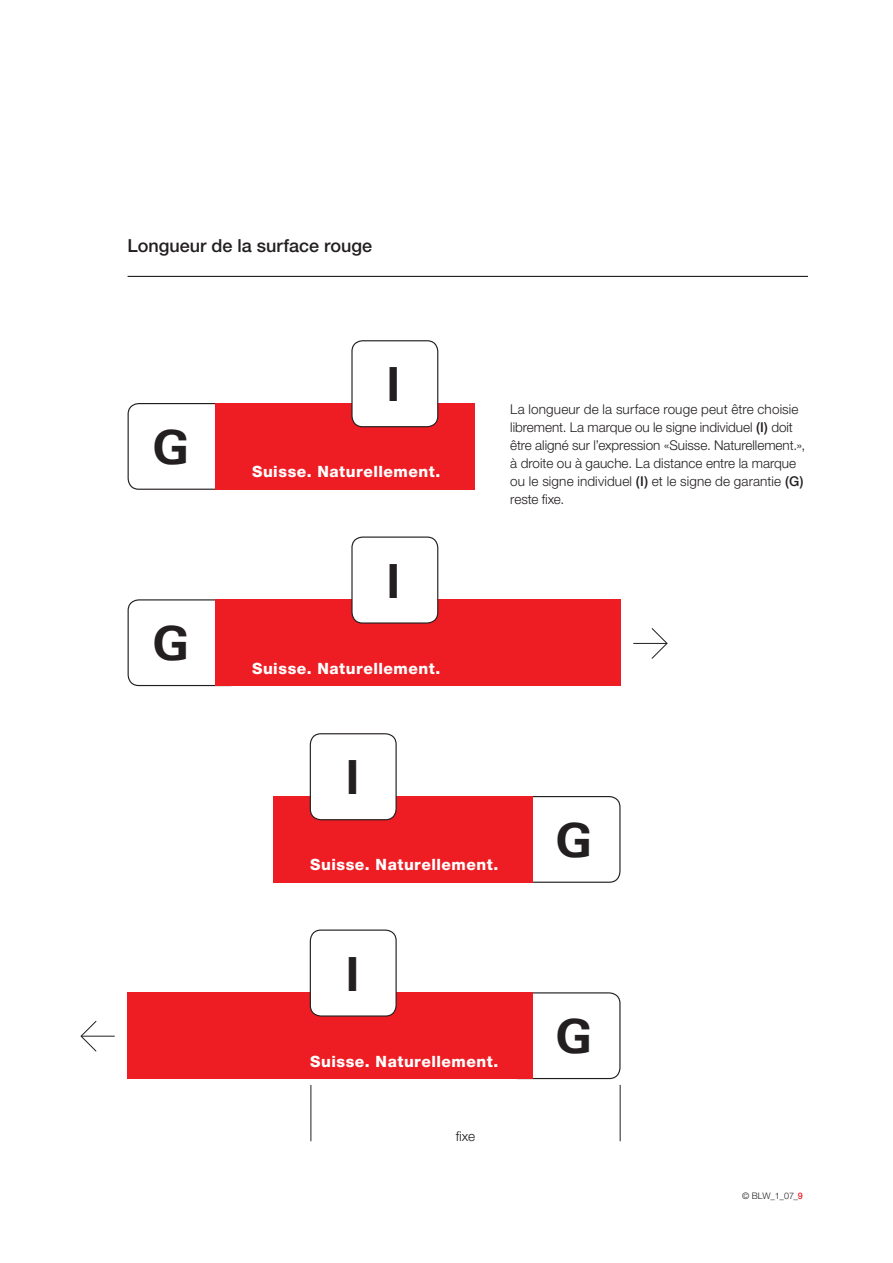
<style>
.page{position:relative;width:893px;height:1263px;background:#fff}
.page>*{position:absolute;margin:0;border:0;box-sizing:border-box;transform-origin:0 0}
.t1{font:700 47.1px "Univers";color:#231f20}
.t2{font:500 18px "Helvetica Neue";color:#231f20}
.t3{font:800 15.6px "Helvetica Neue";letter-spacing:.03em;color:#fff}
.t4{font:300 13.5px/18px "Helvetica Neue";color:#231f20}
.t5{font:300 9px "Helvetica Neue";color:#231f20}
.s1{font-weight:500}
.s2{font-weight:500;color:#ee1d23}
</style>
<div class="page">
<hr style="left:128px;top:276px;width:680px;height:1px;background:#231f20">
<svg style="left:127px;top:403px;width:88px;height:86px"></svg>
<div style="left:215px;top:403px;width:260px;height:87px;background:#ee1d23"></div>
<svg style="left:351px;top:340px;width:88px;height:87px"></svg>
<svg style="left:127px;top:599px;width:88px;height:86px"></svg>
<div style="left:215px;top:599px;width:405px;height:87px;background:#ee1d23"></div>
<svg style="left:351px;top:536px;width:88px;height:87px"></svg>
<hr style="left:634px;top:643px;width:33px;height:1px;background:#231f20">
<svg style="left:651px;top:628px;width:17px;height:31px"></svg>
<svg style="left:533px;top:796px;width:88px;height:86px"></svg>
<div style="left:273px;top:796px;width:260px;height:87px;background:#ee1d23"></div>
<svg style="left:533px;top:992px;width:88px;height:86px"></svg>
<div style="left:128px;top:992px;width:405px;height:87px;background:#ee1d23"></div>
<hr style="left:311px;top:1085px;width:1px;height:56px;background:#231f20">
<hr style="left:620px;top:1085px;width:1px;height:56px;background:#231f20">
<hr style="left:81px;top:1036px;width:33px;height:1px;background:#231f20">
<svg style="left:80px;top:1021px;width:17px;height:31px"></svg>
<svg style="left:309px;top:733px;width:88px;height:87px"></svg>
<svg style="left:309px;top:929px;width:88px;height:87px"></svg>
<h2 class="t2" style="left:128px;top:235px;width:246px">Longueur de la surface rouge</h2>
<h1 class="t1" style="left:387px;top:354px;width:15px">I</h1>
<h1 class="t1" style="left:153px;top:417px;width:38px">G</h1>
<h1 class="t1" style="left:153px;top:613px;width:38px">G</h1>
<p class="t3" style="left:252px;top:463px;width:190px">Suisse. Naturellement.</p>
<h1 class="t1" style="left:387px;top:550px;width:15px">I</h1>
<p class="t3" style="left:252px;top:659px;width:190px">Suisse. Naturellement.</p>
<p class="t4" style="left:510px;top:400px;width:296px">La longueur de la surface rouge peut être choisie librement. La marque ou le signe individuel <span class="s1">(I)</span> doit être aligné sur l’expression «Suisse. Naturellement.», à droite ou à gauche. La distance entre la marque ou le signe individuel <span class="s1">(I)</span> et le signe de garantie <span class="s1">(G) </span>reste fixe.</p>
<p class="t3" style="left:310px;top:855px;width:190px">Suisse. Naturellement.</p>
<p class="t3" style="left:310px;top:1052px;width:190px">Suisse. Naturellement.</p>
<p class="t4" style="left:456px;top:1127px;width:21px">fixe</p>
<h1 class="t1" style="left:556px;top:809px;width:38px">G</h1>
<h1 class="t1" style="left:556px;top:1006px;width:38px">G</h1>
<p class="t5" style="left:742px;top:1190px;width:62px">© BLW_1_07_<span class="s2">9</span></p>
</div>
